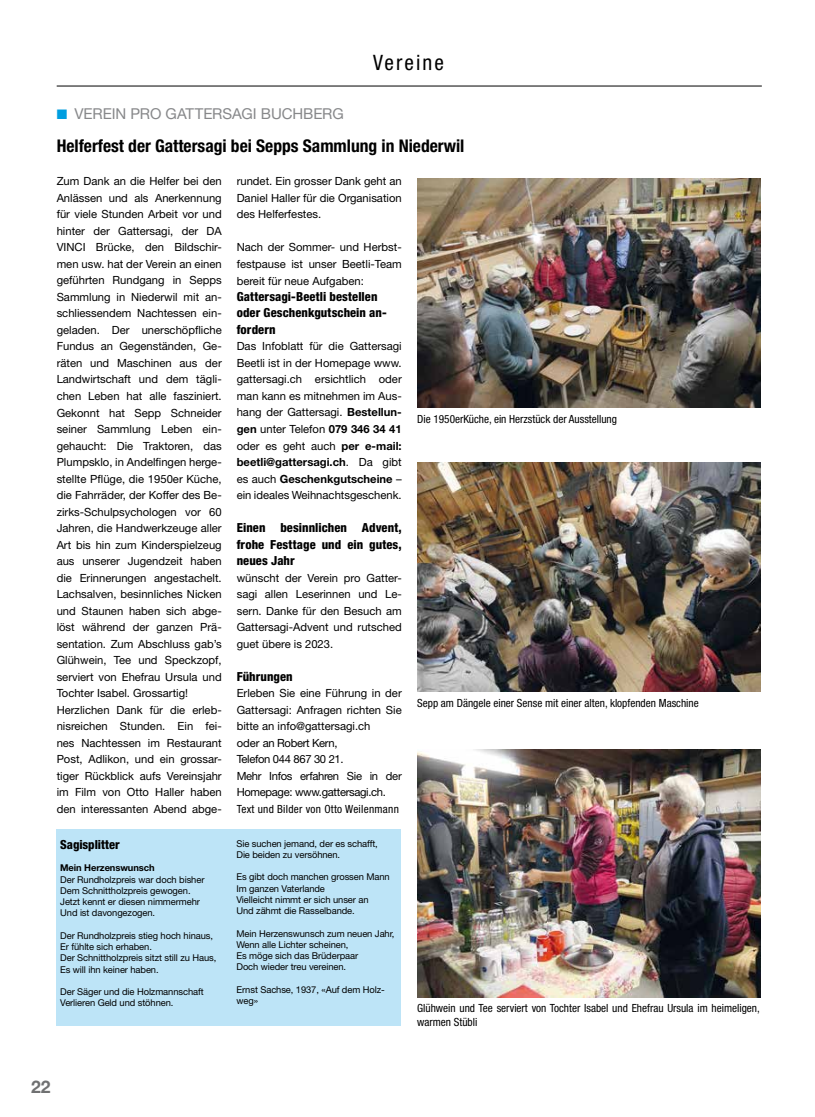
<style>
.page{position:relative;width:815px;height:1117px;background:#fff}
.page>*{position:absolute;margin:0;border:0;box-sizing:border-box;transform-origin:0 0}
.t1{font:condensed 21.25px "Helvetica Neue LT Pro";letter-spacing:.095em;color:#000}
.t2{font:700 condensed 17.5px "Helvetica Neue LT Pro";color:#000}
.t3{font:700 17.5px "Helvetica Neue LT Pro";color:#707172}
.t4{font:15px "Helvetica Neue LT Pro";letter-spacing:-.005em;color:#87888a}
.t5{font:800 condensed 12.5px/16.5px "Helvetica Neue LT Pro";letter-spacing:.005em;color:#000}
.t6{font:11.25px/16.5px "Helvetica Neue LT Pro";color:#000;text-align:justify}
.t7{font:condensed 11.25px/13.8px "Helvetica Neue LT Pro";color:#000}
.t8{font:condensed 11.25px "Helvetica Neue LT Pro";letter-spacing:.025em;color:#000}
.t9{font:9.38px/11.2px "Helvetica Neue LT Pro";letter-spacing:-.01em;color:#000}
.t10{font:700 9.38px "Helvetica Neue LT Pro";letter-spacing:-.01em;color:#000}
.s1{color:#009ee0}
.s2{font-weight:700}
</style>
<div class="page">
<hr style="left:57px;top:86px;width:705px;height:1px;background:#000">
<div style="left:57px;top:829px;width:344px;height:196px;background:#bde4f7"></div>
<img style="left:417px;top:178px;width:344px;height:230px">
<img style="left:417px;top:462px;width:344px;height:229px">
<img style="left:417px;top:749px;width:344px;height:247px">
<h1 class="t1" style="left:373px;top:50px;width:73px">Vereine</h1>
<h3 class="t4" style="left:57px;top:105px;width:289px"><span class="s1">■</span> VEREIN PRO GATTERSAGI BUCHBERG</h3>
<h2 class="t2" style="left:57px;top:135px;width:409px">Helferfest der Gattersagi bei Sepps Sammlung in Niederwil</h2>
<p class="t6" style="left:57px;top:173px;width:167px;text-align:left">Zum Dank an die Helfer bei den<br>Anlässen und als Anerkennung für viele Stunden Arbeit vor und hinter der Gattersagi, der DA<br>VINCI Brücke, den Bildschir&shy;men usw. hat der Verein an einen geführten Rundgang in Sepps<br>Sammlung in Niederwil mit an&shy;schliessendem Nachtessen ein&shy;geladen. Der unerschöpfliche<br>Fundus an Gegenständen, Ge&shy;räten und Maschinen aus der<br>Landwirtschaft und dem tägli&shy;chen Leben hat alle fasziniert.<br>Gekonnt hat Sepp Schneider seiner Sammlung Leben ein&shy;gehaucht: Die Traktoren, das<br>Plumpsklo, in Andelfingen herge&shy;stellte Pflüge, die 1950er Küche, die Fahrräder, der Koffer des Be&shy;zirks-Schulpsychologen vor 60<br>Jahren, die Handwerkzeuge aller<br>Art bis hin zum Kinderspielzeug aus unserer Jugendzeit haben die Erinnerungen angestachelt.<br>Lachsalven, besinnliches Nicken und Staunen haben sich abge&shy;löst während der ganzen Prä&shy;sentation. Zum Abschluss gab’s<br>Glühwein, Tee und Speckzopf, serviert von Ehefrau Ursula und<br>Tochter Isabel. Grossartig!<br>Herzlichen Dank für die erleb&shy;nisreichen Stunden. Ein fei&shy;nes Nachtessen im Restaurant<br>Post, Adlikon, und ein grossar&shy;tiger Rückblick aufs Vereinsjahr im Film von Otto Haller haben den interessanten Abend abge-</p>
<p class="t6" style="left:237px;top:173px;width:167px">rundet. Ein grosser Dank geht an Daniel Haller für die Organisation des Helferfestes.</p>
<p class="t6" style="left:237px;top:239px;width:167px">Nach der Sommer- und Herbst&shy;festpause ist unser Beetli-Team bereit für neue Aufgaben:</p>
<p class="t5" style="left:237px;top:288px;width:152px">Gattersagi-Beetli bestellen oder Geschenkgutschein an&shy;fordern</p>
<p class="t6" style="left:237px;top:338px;width:167px">Das Infoblatt für die Gattersagi Beetli ist in der Homepage www. gattersagi.ch ersichtlich oder man kann es mitnehmen im Aus&shy;hang der Gattersagi. <span class="s2">Bestellun&shy;gen</span> unter Telefon <span class="s2">079 346 34 41 </span>oder es geht auch <span class="s2">per e-mail: beetli@gattersagi.ch</span>. Da gibt es auch <span class="s2">Geschenkgutscheine</span> – ein ideales Weihnachtsgeschenk.</p>
<p class="t5" style="left:237px;top:519px;width:167px;text-align:justify">Einen besinnlichen Advent, frohe Festtage und ein gutes, neues Jahr</p>
<p class="t6" style="left:237px;top:569px;width:167px">wünscht der Verein pro Gatter&shy;sagi allen Leserinnen und Le&shy;sern. Danke für den Besuch am Gattersagi-Advent und rutsched guet übere is 2023.</p>
<p class="t5" style="left:237px;top:667px;width:58px">Führungen</p>
<p class="t6" style="left:237px;top:684px;width:167px;text-align:left">Erleben Sie eine Führung in der<br>Gattersagi: Anfragen richten Sie bitte an info@gattersagi.ch<br>oder an Robert Kern,<br>Telefon 044 867 30 21.<br>Mehr Infos erfahren Sie in der<br>Homepage: www.gattersagi.ch.</p>
<p class="t8" style="left:237px;top:802px;width:164px">Text und Bilder von Otto Weilenmann</p>
<p class="t7" style="left:417px;top:412px;width:201px">Die 1950erKüche, ein Herzstück der Ausstellung</p>
<p class="t7" style="left:417px;top:695px;width:283px">Sepp am Dängele einer Sense mit einer alten, klopfenden Maschine</p>
<p class="t5" style="left:60px;top:835px;width:61px">Sagisplitter</p>
<p class="t10" style="left:60px;top:862px;width:96px">Mein Herzenswunsch</p>
<p class="t9" style="left:60px;top:873px;width:146px">Der Rundholzpreis war doch bisher<br>Dem Schnittholzpreis gewogen.<br>Jetzt kennt er diesen nimmermehr<br>Und ist davongezogen.</p>
<p class="t9" style="left:60px;top:929px;width:158px">Der Rundholzpreis stieg hoch hinaus,<br>Er fühlte sich erhaben.<br>Der Schnittholzpreis sitzt still zu Haus,<br>Es will ihn keiner haben.</p>
<p class="t9" style="left:60px;top:985px;width:145px">Der Säger und die Holzmannschaft<br>Verlieren Geld und stöhnen.</p>
<p class="t9" style="left:236px;top:837px;width:143px">Sie suchen jemand, der es schafft,<br>Die beiden zu versöhnen.</p>
<p class="t9" style="left:236px;top:871px;width:155px">Es gibt doch manchen grossen Mann<br>Im ganzen Vaterlande<br>Vielleicht nimmt er sich unser an<br>Und zähmt die Rasselbande.</p>
<p class="t9" style="left:236px;top:927px;width:160px">Mein Herzenswunsch zum neuen Jahr,<br>Wenn alle Lichter scheinen,<br>Es möge sich das Brüderpaar<br>Doch wieder treu vereinen.</p>
<p class="t9" style="left:236px;top:983px;width:150px">Ernst Sachse, 1937, «Auf dem Holz&shy;weg»</p>
<h2 class="t3" style="left:31px;top:1076px;width:21px">22</h2>
<p class="t7" style="left:417px;top:1001px;width:344px">Glühwein und Tee serviert von Tochter Isabel und Ehefrau Ursula im heimeligen, warmen Stübli</p>
</div>
